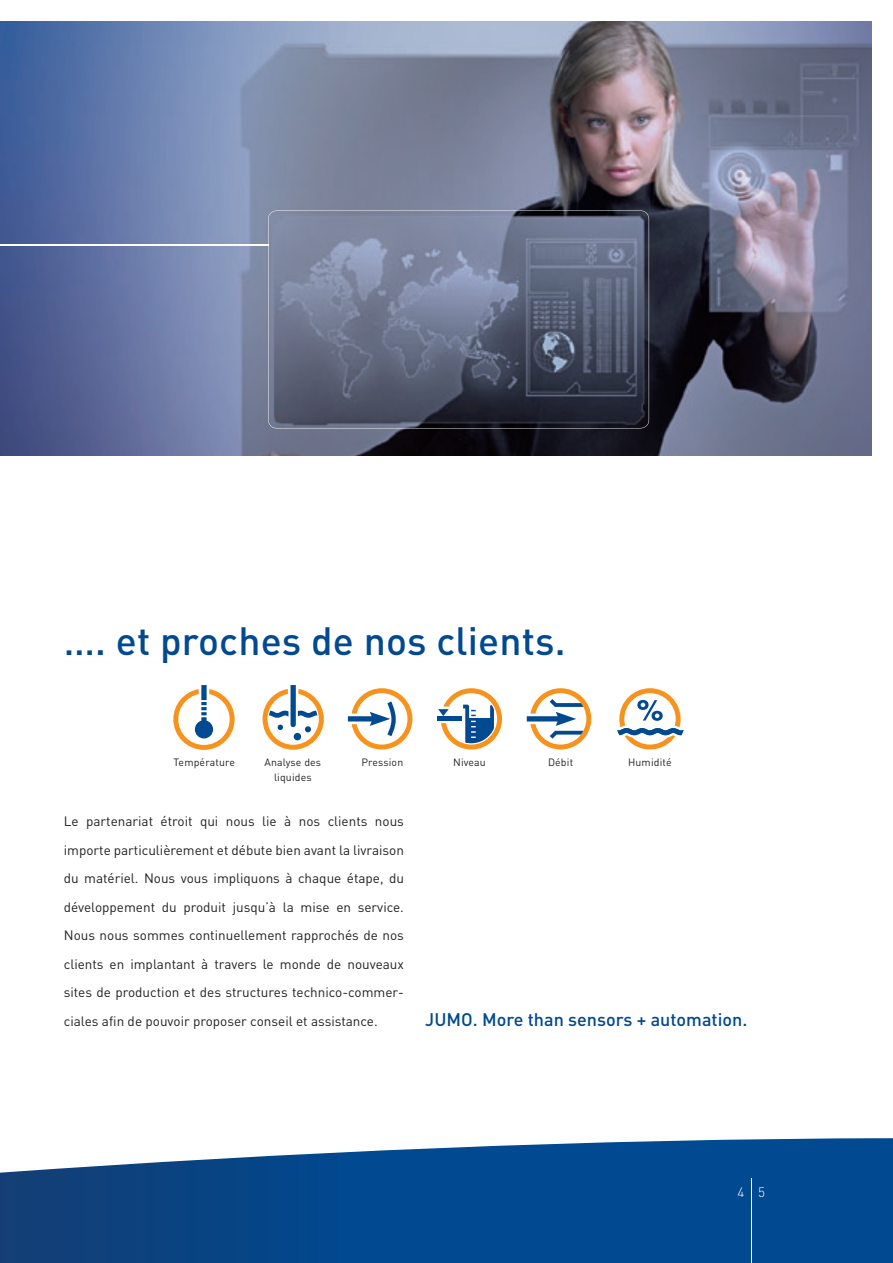
<style>
.page{position:relative;width:893px;height:1263px;background:#fff}
.page>*{position:absolute;margin:0;border:0;box-sizing:border-box;transform-origin:0 0}
.t1{font:500 39px "DIN Pro";letter-spacing:.005em;color:#014990}
.t2{font:500 18px "DIN Pro";color:#014990}
.t3{font:13.5px/28.5px "DIN Pro";color:#231f20;text-align:justify}
.t4{font:300 13.5px "DIN Pro";color:#fff}
.t5{font:10.5px/15px "DIN Pro";letter-spacing:.015em;color:#231f20;text-align:center}
</style>
<div class="page">
<svg style="left:0;top:1138px;width:893px;height:125px;background:#1d5996"></svg>
<hr style="left:751px;top:1178px;width:1px;height:85px;background:#fff">
<img style="left:0;top:21px;width:872px;height:435px">
<hr style="left:0;top:245px;width:268px;height:1px;background:#fff">
<svg style="left:268px;top:210px;width:381px;height:218px;background:#60687e"></svg>
<div style="left:201px;top:685px;width:6px;height:15px;background:#014990"></div>
<svg style="left:173px;top:689px;width:62px;height:61px"></svg>
<svg style="left:263px;top:685px;width:61px;height:65px"></svg>
<svg style="left:348px;top:688px;width:64px;height:61px"></svg>
<svg style="left:438px;top:688px;width:64px;height:61px"></svg>
<hr style="left:437px;top:716px;width:24px;height:4px;background:#014990">
<svg style="left:527px;top:688px;width:64px;height:61px"></svg>
<svg style="left:617px;top:688px;width:67px;height:61px"></svg>
<h1 class="t1" style="left:64px;top:609px;width:503px">…. et proches de nos clients.</h1>
<p class="t5" style="left:174px;top:754px;width:63px">Température</p>
<p class="t5" style="left:264px;top:754px;width:58px">Analyse des liquides</p>
<p class="t5" style="left:361px;top:754px;width:43px">Pression</p>
<p class="t5" style="left:453px;top:754px;width:34px">Niveau</p>
<p class="t5" style="left:548px;top:754px;width:27px">Débit</p>
<p class="t5" style="left:628px;top:754px;width:45px">Humidité</p>
<p class="t3" style="left:64px;top:806px;width:342px">Le partenariat étroit qui nous lie à nos clients nous importe particulièrement et débute bien avant la livraison du matériel. Nous vous impliquons à chaque étape, du développement du produit jusqu’à la mise en service.<br>Nous nous sommes continuellement rapprochés de nos clients en implantant à travers le monde de nouveaux sites de production et des structures technico-commer&shy;ciales afin de pouvoir proposer conseil et assistance.</p>
<h2 class="t2" style="left:425px;top:1004px;width:324px">JUMO. More than sensors + automation.</h2>
<p class="t4" style="left:737px;top:1181px;width:29px">4 5</p>
</div>
